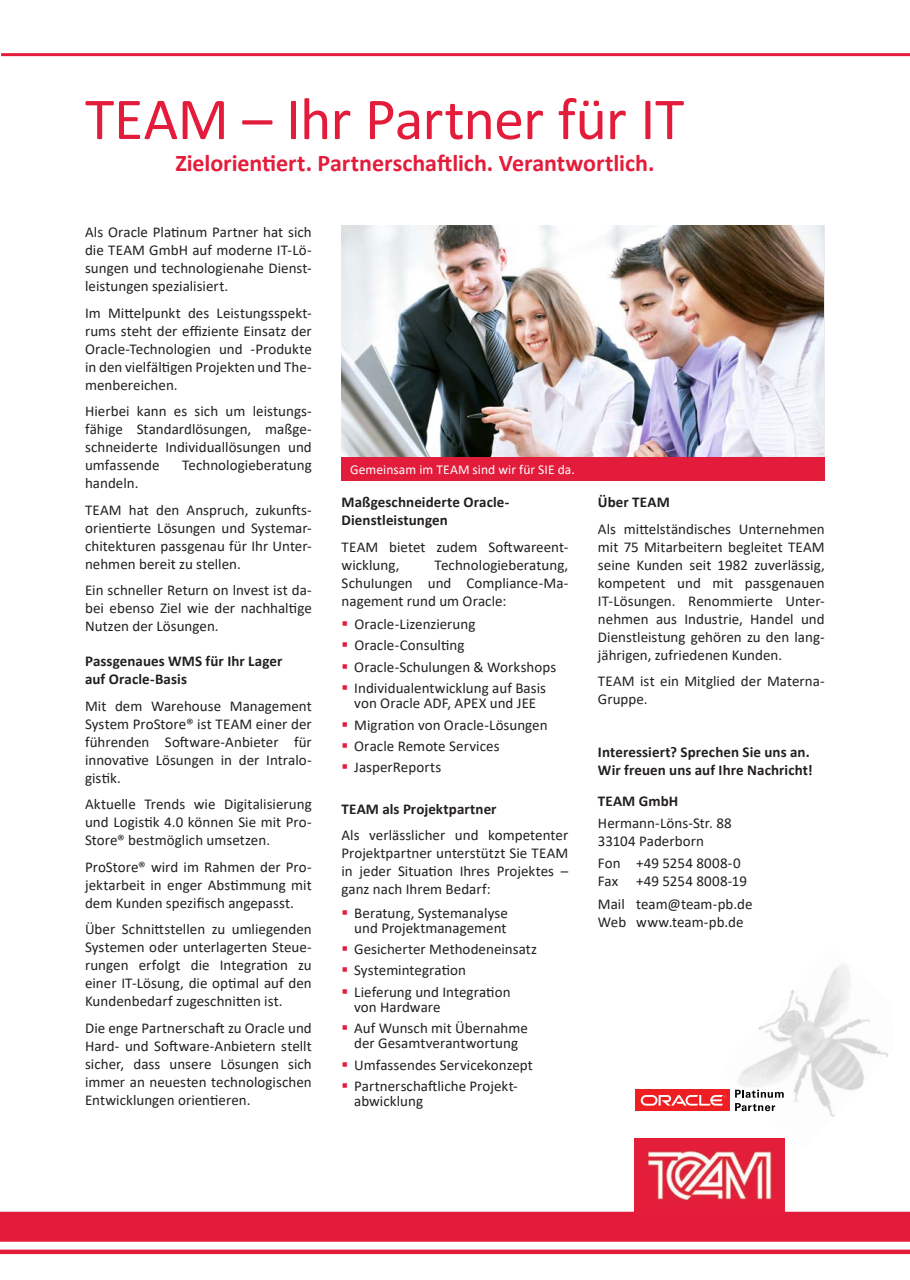
<style>
.page{position:relative;width:910px;height:1280px;background:#fff}
.page>*{position:absolute;margin:0;border:0;box-sizing:border-box;transform-origin:0 0}
.t1{font:60px "Calibri";letter-spacing:-.015em;color:#e41c3b}
.t2{font:700 24px "Calibri";letter-spacing:-.005em;color:#e41c3b}
.t3{font:15px/18px "Calibri";color:#231f20;text-align:justify}
.t4{font:700 15px/18px "Calibri";letter-spacing:.005em;color:#231f20}
.t5{font:13.5px "Calibri";letter-spacing:.005em;color:#fff}
</style>
<div class="page">
<img style="left:635px;top:1138px;width:149px;height:74px">
<hr style="left:1px;top:53px;width:909px;height:3px;background:#e41c3b">
<div style="left:0;top:1249px;width:910px;height:5px;background:#e41c3b"></div>
<div style="left:0;top:1212px;width:910px;height:30px;background:#e41c3b"></div>
<img style="left:721px;top:964px;width:167px;height:185px">
<div style="left:635px;top:1090px;width:95px;height:21px;background:#ee1f23"></div>
<svg style="left:641px;top:1095px;width:85px;height:10px"></svg>
<svg style="left:735px;top:1090px;width:49px;height:21px"></svg>
<img style="left:342px;top:225px;width:481px;height:232px">
<div style="left:342px;top:457px;width:483px;height:23px;background:#e41c3b"></div>
<h1 class="t1" style="left:85px;top:77px;width:601px">TEAM – Ihr Partner für IT</h1>
<h2 class="t2" style="left:175px;top:146px;width:480px">Zielorientiert. Partnerschaftlich. Verantwortlich.</h2>
<p class="t3" style="left:85px;top:223px;width:228px">Als Oracle Platinum Partner hat sich die TEAM GmbH auf moderne IT-Lö&shy;sungen und technologienahe Dienst&shy;leistungen spezialisiert.</p>
<p class="t3" style="left:85px;top:303px;width:228px">Im Mittelpunkt des Leistungsspekt&shy;rums steht der effiziente Einsatz der Oracle-Technologien und -Produkte in den vielfältigen Projekten und The&shy;menbereichen.</p>
<p class="t3" style="left:85px;top:402px;width:228px">Hierbei kann es sich um leistungs&shy;fähige Standardlösungen, maßge&shy;schneiderte Individuallösungen und umfassende</p>
<p class="t3" style="left:182px;top:456px;width:131px">Technologieberatung</p>
<p class="t3" style="left:85px;top:469px;width:228px;line-height:26.5px">handeln.<br>TEAM hat den Anspruch, zukunfts-</p>
<p class="t3" style="left:85px;top:518px;width:228px">orientierte Lösungen und Systemar&shy;chitekturen passgenau für Ihr Unter&shy;nehmen bereit zu stellen.</p>
<p class="t3" style="left:85px;top:581px;width:228px">Ein schneller Return on lnvest ist da&shy;bei ebenso Ziel wie der nachhaltige Nutzen der Lösungen.</p>
<p class="t4" style="left:85px;top:652px;width:199px">Passgenaues WMS für Ihr Lager auf Oracle-Basis</p>
<p class="t3" style="left:85px;top:696px;width:228px">Mit dem Warehouse Management System ProStore® ist TEAM einer der führenden Software-Anbieter für innovative Lösungen in der Intralo&shy;gistik.</p>
<p class="t3" style="left:85px;top:795px;width:228px">Aktuelle Trends wie Digitalisierung und Logistik 4.0 können Sie mit Pro-Store® bestmöglich umsetzen.</p>
<p class="t3" style="left:85px;top:857px;width:228px">ProStore® wird im Rahmen der Pro&shy;jektarbeit in enger Abstimmung mit dem Kunden spezifisch angepasst.</p>
<p class="t3" style="left:85px;top:920px;width:228px">Über Schnittstellen zu umliegenden Systemen oder unterlagerten Steue&shy;rungen erfolgt die Integration zu einer IT-Lösung, die optimal auf den Kundenbedarf zugeschnitten ist.</p>
<p class="t3" style="left:85px;top:1018px;width:228px">Die enge Partnerschaft zu Oracle und Hard- und Software-Anbietern stellt sicher, dass unsere Lösungen sich immer an neuesten technologischen Entwicklungen orientieren.</p>
<p class="t5" style="left:350px;top:460px;width:226px">Gemeinsam im TEAM sind wir für SIE da.</p>
<p class="t4" style="left:342px;top:493px;width:169px">Maßgeschneiderte Oracle-<br>Dienstleistungen</p>
<p class="t3" style="left:342px;top:537px;width:228px">TEAM bietet zudem Softwareent&shy;wicklung,</p>
<p class="t3" style="left:342px;top:555px;width:228px;text-indent:93px">Technologieberatung, SchuIungen und Compliance-Ma&shy;nagement rund um Oracle:</p>
<p class="t3" style="left:354px;top:613px;width:203px;line-height:21.3px;text-align:left">Oracle-Lizenzierung<br>Oracle-Consulting<br>Oracle-Schulungen &amp; Workshops<br>Individualentwicklung auf Basis</p>
<p class="t3" style="left:354px;top:692px;width:195px;line-height:21.3px;text-align:left">von Oracle ADF, APEX und JEE<br>Migration von Oracle-Lösungen<br>Oracle Remote Services<br>JasperReports</p>
<p class="t4" style="left:341px;top:799px;width:157px">TEAM als Projektpartner</p>
<p class="t3" style="left:341px;top:826px;width:228px">Als verlässlicher und kompetenter Projektpartner unterstützt Sie TEAM in jeder Situation Ihres Projektes – ganz nach Ihrem Bedarf:</p>
<p class="t3" style="left:354px;top:905px;width:155px;line-height:15px">Beratung, Systemanalyse und Projektmanagement</p>
<p class="t3" style="left:354px;top:938px;width:184px;line-height:21.3px;text-align:left">Gesicherter Methodeneinsatz<br>Systemintegration<br>Lieferung und Integration</p>
<p class="t3" style="left:354px;top:996px;width:175px;line-height:21.3px">von Hardware<br>Auf Wunsch mit Übernahme</p>
<p class="t3" style="left:354px;top:1032px;width:180px;line-height:21.3px;text-align:left">der Gesamtverantwortung<br>Umfassendes Servicekonzept<br>Partnerschaftliche Projekt-</p>
<p class="t3" style="left:354px;top:1092px;width:70px">abwicklung</p>
<p class="t4" style="left:598px;top:493px;width:73px">Über TEAM</p>
<p class="t3" style="left:598px;top:519px;width:228px">Als mittelständisches Unternehmen mit 75 Mitarbeitern begleitet TEAM seine Kunden seit 1982 zuverlässig, kompetent und mit passgenauen IT-Lösungen. Renommierte Unter&shy;nehmen aus Industrie, Handel und Dienstleistung gehören zu den lang&shy;jährigen, zufriedenen Kunden.</p>
<p class="t3" style="left:598px;top:672px;width:228px">TEAM ist ein Mitglied der Materna-<br>Gruppe.</p>
<p class="t4" style="left:598px;top:743px;width:216px">Interessiert? Sprechen Sie uns an.<br>Wir freuen uns auf Ihre Nachricht!</p>
<p class="t4" style="left:598px;top:792px;width:82px">TEAM GmbH</p>
<p class="t3" style="left:598px;top:814px;width:135px">Hermann-Löns-Str. 88<br>33104 Paderborn</p>
<p class="t3" style="left:598px;top:854px;width:151px">Fon +49 5254 8008-0<br>Fax +49 5254 8008-19</p>
<p class="t3" style="left:598px;top:894px;width:156px">Mail team@team-pb.de<br>Web www.team-pb.de</p>
</div>
